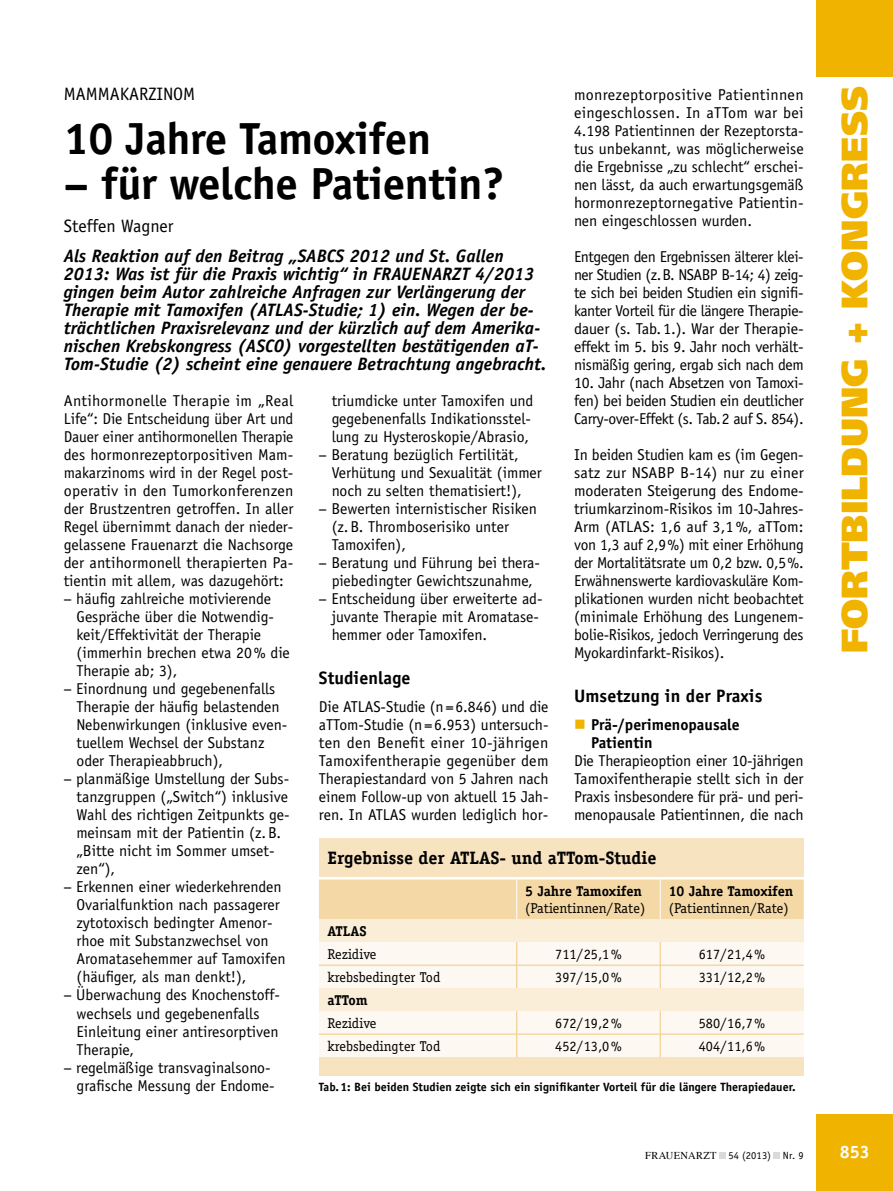
<style>
.page{position:relative;width:893px;height:1191px;background:#fff}
.page>*{position:absolute;margin:0;border:0;box-sizing:border-box;transform-origin:0 0}
.t1{font:700 45px "Officina Sans Std";letter-spacing:-.01em;color:#000}
.t2{font:900 36.75px "Frutiger LT Std";color:#f0b400}
.t3{font:italic 700 18px/18px "Officina Sans Std";letter-spacing:.005em;color:#000}
.t4{font:700 18px "Officina Serif Std";color:#000}
.t5{font:700 18px "Officina Sans Std";letter-spacing:.005em;color:#000}
.t6{font:18px "Officina Sans Std";color:#000}
.t7{font:700 18px "Officina Sans Std";color:#fff}
.t8{font:15.75px/18px "Officina Sans Std";color:#000;text-align:justify}
.t9{font:700 15.75px/18px "Officina Sans Std";color:#000}
.t10{font:14.25px "Officina Serif Std";color:#000}
.t11{font:700 14.25px "Officina Serif Std";color:#000}
.t12{font:700 12px "Officina Sans Std";color:#000}
.t13{font:10.5px "Officina Sans Std";letter-spacing:.015em;color:#000}
.s1{font-family:"Times"}
</style>
<div class="page">
<div style="left:816px;top:1114px;width:77px;height:77px;background:#f0b400"></div>
<div style="left:816px;top:0;width:77px;height:77px;background:#f0b400"></div>
<div style="left:319px;top:879px;width:485px;height:178px;background:#fdf9f2"></div>
<div style="left:319px;top:879px;width:485px;height:40px;background:#f4d8a5"></div>
<div style="left:319px;top:919px;width:485px;height:23px;background:#fbeed9"></div>
<div style="left:319px;top:988px;width:485px;height:23px;background:#fbeed9"></div>
<hr style="left:516px;top:879px;width:1px;height:40px;background:#fff">
<hr style="left:660px;top:879px;width:1px;height:40px;background:#fff">
<hr style="left:319px;top:964px;width:198px;height:1px;background:#efc77e">
<svg style="left:516px;top:942px;width:1px;height:46px"></svg>
<hr style="left:517px;top:964px;width:143px;height:1px;background:#efc77e">
<svg style="left:660px;top:942px;width:1px;height:46px"></svg>
<hr style="left:660px;top:964px;width:144px;height:1px;background:#efc77e">
<hr style="left:319px;top:1033px;width:198px;height:1px;background:#efc77e">
<svg style="left:516px;top:1011px;width:1px;height:46px"></svg>
<hr style="left:517px;top:1033px;width:143px;height:1px;background:#efc77e">
<svg style="left:660px;top:1011px;width:1px;height:46px"></svg>
<hr style="left:660px;top:1033px;width:144px;height:1px;background:#efc77e">
<div style="left:319px;top:838px;width:485px;height:38px;background:#f7e3bf"></div>
<div style="left:319px;top:1057px;width:485px;height:18px;background:#f7e3bf"></div>
<svg style="left:719px;top:1152px;width:6px;height:6px"></svg>
<svg style="left:774px;top:1152px;width:6px;height:6px"></svg>
<p class="t6" style="left:64px;top:83px;width:133px">MAMMAKARZINOM</p>
<h1 class="t1" style="left:64px;top:110px;width:369px">10 Jahre Tamoxifen</h1>
<h1 class="t1" style="left:64px;top:155px;width:442px">– für welche Patientin?</h1>
<p class="t6" style="left:64px;top:216px;width:111px">Steffen Wagner</p>
<p class="t3" style="left:64px;top:247px;width:484px">Als Reaktion auf den Beitrag „SABCS 2012 und St. Gallen 2013: Was ist für die Praxis wichtig“ in FRAUENARZT 4/2013 gingen beim Autor zahlreiche Anfragen zur Verlängerung der Therapie mit Tamoxifen (ATLAS-Studie; 1) ein. Wegen der be&shy;trächtlichen Praxisrelevanz und der kürzlich auf dem Amerika&shy;nischen Krebskongress (ASCO) vorgestellten bestätigenden aT-Tom-Studie (2) scheint eine genauere Betrachtung angebracht.</p>
<p class="t8" style="left:64px;top:392px;width:231px;text-align:left">Antihormonelle Therapie im „Real Life“: Die Entscheidung über Art und Dauer einer antihormonellen Therapie des hormonrezeptorpositiven Mam&shy;makarzinoms wird in der Regel post&shy;operativ in den Tumorkonferenzen der Brustzentren getroffen. In aller Regel übernimmt danach der nieder&shy;gelassene Frauenarzt die Nachsorge der antihormonell therapierten Pa&shy;tientin mit allem, was dazugehört: − häufig zahlreiche motivierende</p>
<p class="t8" style="left:77px;top:608px;width:199px">Gespräche über die Notwendig-</p>
<p class="t8" style="left:77px;top:626px;width:186px">keit/Effektivität der Therapie</p>
<p class="t8" style="left:77px;top:644px;width:215px">(immerhin brechen etwa 20% die</p>
<p class="t8" style="left:77px;top:662px;width:102px">Therapie ab; 3),</p>
<p class="t8" style="left:64px;top:680px;width:213px">− Einordnung und gegebenenfalls</p>
<p class="t8" style="left:77px;top:698px;width:205px">Therapie der häufig belastenden</p>
<p class="t8" style="left:77px;top:716px;width:212px">Nebenwirkungen (inklusive even-</p>
<p class="t8" style="left:77px;top:734px;width:189px">tuellem Wechsel der Substanz</p>
<p class="t8" style="left:77px;top:752px;width:148px">oder Therapieabbruch),</p>
<p class="t8" style="left:64px;top:770px;width:227px">− planmäßige Umstellung der Subs-</p>
<p class="t8" style="left:77px;top:788px;width:213px">tanzgruppen („Switch“) inklusive</p>
<p class="t8" style="left:77px;top:806px;width:215px">Wahl des richtigen Zeitpunkts ge-</p>
<p class="t8" style="left:77px;top:824px;width:206px">meinsam mit der Patientin (z.B.</p>
<p class="t8" style="left:77px;top:842px;width:200px">„Bitte nicht im Sommer umset-</p>
<p class="t8" style="left:77px;top:860px;width:40px">zen“),</p>
<p class="t8" style="left:64px;top:878px;width:219px">− Erkennen einer wiederkehrenden</p>
<p class="t8" style="left:77px;top:896px;width:205px">Ovarialfunktion nach passagerer</p>
<p class="t8" style="left:77px;top:914px;width:198px">zytotoxisch bedingter Amenor-</p>
<p class="t8" style="left:77px;top:932px;width:194px">rhoe mit Substanzwechsel von</p>
<p class="t8" style="left:77px;top:950px;width:211px">Aromatasehemmer auf Tamoxifen</p>
<p class="t8" style="left:77px;top:968px;width:172px">(häufiger, als man denkt!),</p>
<p class="t8" style="left:64px;top:986px;width:218px">− Überwachung des Knochenstoff-</p>
<p class="t8" style="left:77px;top:1004px;width:184px">wechsels und gegebenenfalls</p>
<p class="t8" style="left:77px;top:1022px;width:204px">Einleitung einer antiresorptiven</p>
<p class="t8" style="left:77px;top:1040px;width:59px">Therapie,</p>
<p class="t8" style="left:64px;top:1058px;width:208px">− regelmäßige transvaginalsono-</p>
<p class="t8" style="left:77px;top:1076px;width:200px">grafische Messung der Endome-</p>
<p class="t8" style="left:574px;top:86px;width:231px">monrezeptorpositive Patientinnen eingeschlossen. In aTTom war bei 4.198 Patientinnen der Rezeptorsta&shy;tus unbekannt, was möglicherweise die Ergebnisse „zu schlecht“ erschei&shy;nen lässt, da auch erwartungsgemäß hormonrezeptornegative Patientin&shy;nen eingeschlossen wurden.</p>
<p class="t8" style="left:574px;top:248px;width:231px">Entgegen den Ergebnissen älterer klei&shy;ner Studien (z.B. NSABP B-14; 4) zeig&shy;te sich bei beiden Studien ein signifi&shy;kanter Vorteil für die längere Therapie&shy;dauer (s. Tab.1.). War der Therapie&shy;effekt im 5. bis 9. Jahr noch verhält&shy;nismäßig gering, ergab sich nach dem</p>
<p class="t8" style="left:574px;top:374px;width:231px">10. Jahr (nach Absetzen von Tamoxi&shy;fen) bei beiden Studien ein deutlicher Carry-over-Effekt (s. Tab.2 auf S. 854).</p>
<p class="t8" style="left:574px;top:446px;width:231px">In beiden Studien kam es (im Gegen&shy;satz zur NSABP B-14) nur zu einer moderaten Steigerung des Endome&shy;triumkarzinom-Risikos im 10-Jahres-Arm (ATLAS: 1,6 auf 3,1%, aTTom: von 1,3 auf 2,9%) mit einer Erhöhung der Mortalitätsrate um 0,2 bzw. 0,5%.<br>Erwähnenswerte kardiovaskuläre Kom&shy;plikationen wurden nicht beobachtet (minimale Erhöhung des Lungenem&shy;bolie-Risikos, jedoch Verringerung des Myokardinfarkt-Risikos).</p>
<p class="t5" style="left:574px;top:684px;width:190px">Umsetzung in der Praxis</p>
<p class="t9" style="left:591px;top:716px;width:150px">Prä-/perimenopausale<br>Patientin</p>
<p class="t8" style="left:574px;top:752px;width:231px">Die Therapieoption einer 10-jährigen Tamoxifentherapie stellt sich in der Praxis insbesondere für prä- und peri&shy;menopausale Patientinnen, die nach</p>
<p class="t8" style="left:332px;top:392px;width:203px">triumdicke unter Tamoxifen und</p>
<p class="t8" style="left:332px;top:410px;width:201px">gegebenenfalls Indikationsstel-</p>
<p class="t8" style="left:332px;top:428px;width:199px">lung zu Hysteroskopie/Abrasio,</p>
<p class="t8" style="left:319px;top:446px;width:201px">− Beratung bezüglich Fertilität,</p>
<p class="t8" style="left:332px;top:464px;width:212px">Verhütung und Sexualität (immer</p>
<p class="t8" style="left:332px;top:482px;width:192px">noch zu selten thematisiert!),</p>
<p class="t8" style="left:319px;top:500px;width:219px">− Bewerten internistischer Risiken</p>
<p class="t8" style="left:332px;top:518px;width:179px">(z.B. Thromboserisiko unter</p>
<p class="t8" style="left:332px;top:536px;width:76px">Tamoxifen),</p>
<p class="t8" style="left:319px;top:554px;width:223px">− Beratung und Führung bei thera-</p>
<p class="t8" style="left:332px;top:572px;width:203px">piebedingter Gewichtszunahme,</p>
<p class="t8" style="left:319px;top:590px;width:225px">− Entscheidung über erweiterte ad-</p>
<p class="t8" style="left:332px;top:608px;width:209px">juvante Therapie mit Aromatase-</p>
<p class="t8" style="left:332px;top:626px;width:157px">hemmer oder Tamoxifen.</p>
<p class="t5" style="left:319px;top:666px;width:93px">Studienlage</p>
<p class="t8" style="left:319px;top:698px;width:231px">Die ATLAS-Studie (n=6.846) und die aTTom-Studie (n= 6.953) untersuch&shy;ten den Benefit einer 10-jährigen Tamoxifentherapie gegenüber dem Therapiestandard von 5 Jahren nach einem Follow-up von aktuell 15 Jah&shy;ren. In ATLAS wurden lediglich hor-</p>
<p class="t4" style="left:327px;top:846px;width:331px">Ergebnisse der ATLAS- und aTTom-Studie</p>
<p class="t11" style="left:525px;top:882px;width:118px">5 Jahre Tamoxifen</p>
<p class="t10" style="left:525px;top:899px;width:122px">(Patientinnen/Rate)</p>
<p class="t11" style="left:669px;top:882px;width:126px">10 Jahre Tamoxifen</p>
<p class="t10" style="left:669px;top:899px;width:122px">(Patientinnen/Rate)</p>
<p class="t11" style="left:327px;top:922px;width:41px">ATLAS</p>
<p class="t10" style="left:327px;top:945px;width:51px">Rezidive</p>
<p class="t10" style="left:555px;top:945px;width:68px">711/25,1%</p>
<p class="t10" style="left:699px;top:945px;width:68px">617/21,4%</p>
<p class="t10" style="left:327px;top:968px;width:114px">krebsbedingter Tod</p>
<p class="t10" style="left:555px;top:968px;width:68px">397/15,0%</p>
<p class="t10" style="left:699px;top:968px;width:68px">331/12,2%</p>
<p class="t11" style="left:327px;top:991px;width:42px">aTTom</p>
<p class="t10" style="left:327px;top:1014px;width:51px">Rezidive</p>
<p class="t10" style="left:555px;top:1014px;width:68px">672/19,2%</p>
<p class="t10" style="left:699px;top:1014px;width:68px">580/16,7%</p>
<p class="t10" style="left:327px;top:1037px;width:114px">krebsbedingter Tod</p>
<p class="t10" style="left:555px;top:1037px;width:68px">452/13,0%</p>
<p class="t10" style="left:699px;top:1037px;width:68px">404/11,6%</p>
<p class="t12" style="left:319px;top:1079px;width:478px">Tab.1: Bei beiden Studien zeigte sich ein signifikanter Vorteil für die längere Therapiedauer.</p>
<h2 class="t2" style="left:832px;top:653px;width:568px;rotate:-90deg">FORTBILDUNG + KONGRESS</h2>
<p class="t13" style="left:645px;top:1149px;width:160px"><span class="s1">FRAUENARZT</span> 54 (2013) Nr. 9</p>
<p class="t7" style="left:840px;top:1140px;width:32px">853</p>
</div>
